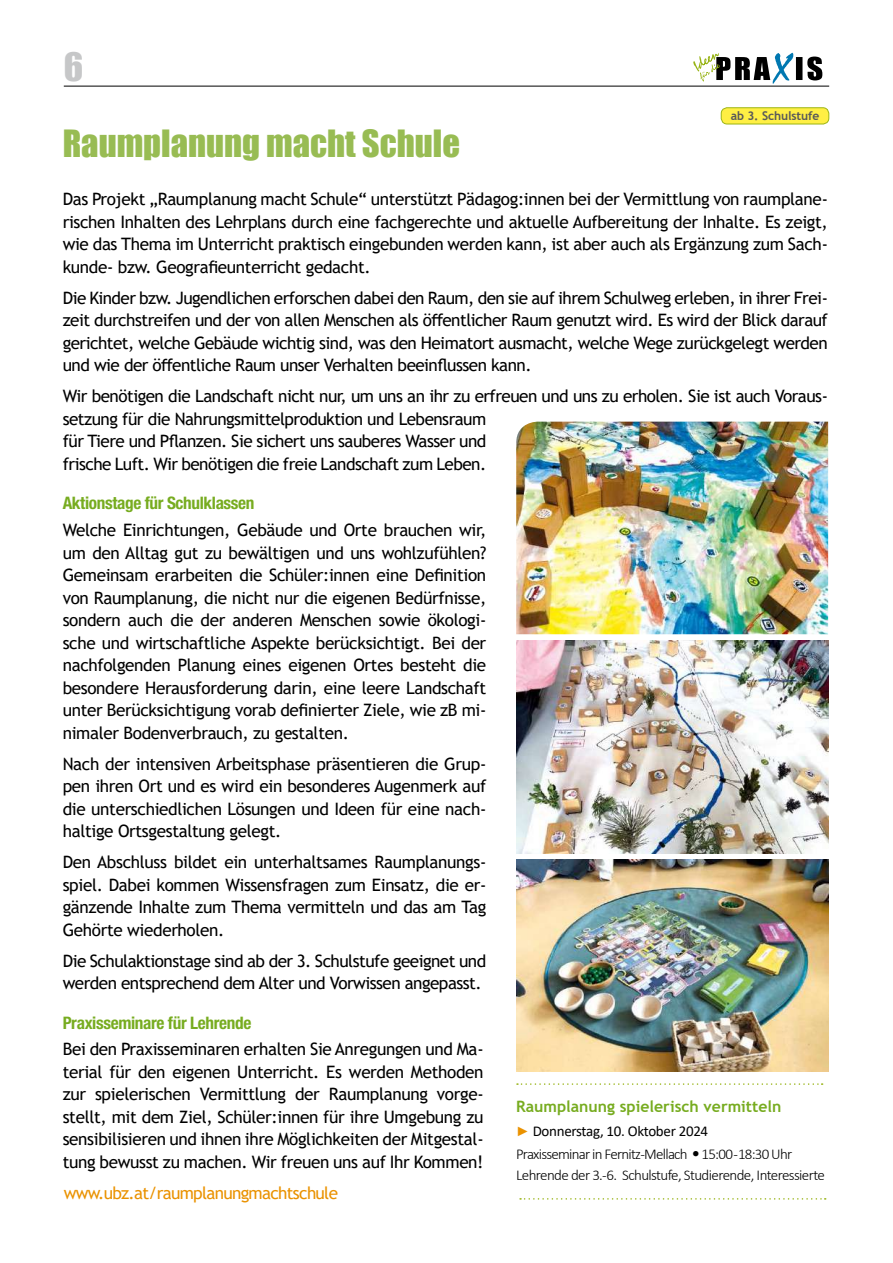
<style>
.page{position:relative;width:893px;height:1263px;background:#fff}
.page>*{position:absolute;margin:0;border:0;box-sizing:border-box;transform-origin:0 0}
.t1{font:36px "Impact";color:#c6c7c8}
.t2{font:34.5px "Impact";color:#98bc53}
.t3{font:700 condensed 17.25px "Helvetica Neue LT Pro";letter-spacing:-.02em;color:#77ac20}
.t4{font:17.1px/22.5px "Trebuchet MS";letter-spacing:-.03em;color:#000;text-align:justify}
.t5{font:17.1px "Trebuchet MS";letter-spacing:-.04em;color:#ea9200}
.t6{font:700 15.75px "Trebuchet MS";color:#77ac20}
.t7{font:300 15px/23.1px "Calibri";letter-spacing:-.05em;color:#000}
.t8{font:700 12px "Trebuchet MS";letter-spacing:-.01em;color:#58585a}
.s1{font-family:"Century Gothic";font-weight:400;font-size:13.5px;color:#ea9200}
.s2{font-weight:400}
.s3{font-family:"Helvetica Neue LT Pro";font-weight:400;font-stretch:condensed}
</style>
<div class="page">
<hr style="left:64px;top:86px;width:765px;height:1px;background:#000">
<svg style="left:693px;top:53px;width:129px;height:31px"></svg>
<div style="left:721px;top:108px;width:108px;height:16px;background:#ffef44;border-radius:6px"></div>
<div style="left:721px;top:107px;width:108px;height:17px;border:1px solid #9db514;border-radius:6px"></div>
<img style="left:516px;top:422px;width:312px;height:212px">
<svg style="left:517px;top:1083px;width:306px;height:2px"></svg>
<svg style="left:520px;top:1198px;width:306px;height:1px"></svg>
<img style="left:516px;top:640px;width:312px;height:213px">
<img style="left:516px;top:859px;width:312px;height:213px">
<h1 class="t1" style="left:64px;top:39px;width:21px">6</h1>
<p class="t8" style="left:731px;top:109px;width:90px">ab 3. Schulstufe</p>
<h2 class="t2" style="left:63px;top:117px;width:399px">Raumplanung macht Schule</h2>
<p class="t4" style="left:63px;top:188px;width:767px">Das Projekt „Raumplanung macht Schule“ unterstützt Pädagog:innen bei der Vermittlung von raumplane&shy;rischen Inhalten des Lehrplans durch eine fachgerechte und aktuelle Aufbereitung der Inhalte. Es zeigt, wie das Thema im Unterricht praktisch eingebunden werden kann, ist aber auch als Ergänzung zum Sach&shy;kunde- bzw. Geografieunterricht gedacht.</p>
<p class="t4" style="left:63px;top:286px;width:767px">Die Kinder bzw. Jugendlichen erforschen dabei den Raum, den sie auf ihrem Schulweg erleben, in ihrer Frei&shy;zeit durchstreifen und der von allen Menschen als öffentlicher Raum genutzt wird. Es wird der Blick darauf gerichtet, welche Gebäude wichtig sind, was den Heimatort ausmacht, welche Wege zurückgelegt werden und wie der öffentliche Raum unser Verhalten beeinflussen kann.</p>
<p class="t4" style="left:63px;top:385px;width:767px;text-align:left">Wir benötigen die Landschaft nicht nur, um uns an ihr zu erfreuen und uns zu erholen. Sie ist auch Voraus&shy;setzung für die Nahrungsmittelproduktion und Lebensraum<br>für Tiere und Pflanzen. Sie sichert uns sauberes Wasser und<br>frische Luft. Wir benötigen die freie Landschaft zum Leben.</p>
<p class="t3" style="left:63px;top:493px;width:193px">Aktionstage für Schulklassen</p>
<p class="t4" style="left:63px;top:519px;width:425px">Welche Einrichtungen, Gebäude und Orte brauchen wir, um den Alltag gut zu bewältigen und uns wohlzufühlen?<br>Gemeinsam erarbeiten die Schüler:innen eine Definition von Raumplanung, die nicht nur die eigenen Bedürfnisse, sondern auch die der anderen Menschen sowie ökologi&shy;sche und wirtschaftliche Aspekte berücksichtigt. Bei der nachfolgenden Planung eines eigenen Ortes besteht die besondere Herausforderung darin, eine leere Landschaft unter Berücksichtigung vorab definierter Ziele, wie zB mi&shy;nimaler Bodenverbrauch, zu gestalten.</p>
<p class="t4" style="left:63px;top:752px;width:425px">Nach der intensiven Arbeitsphase präsentieren die Grup&shy;pen ihren Ort und es wird ein besonderes Augenmerk auf die unterschiedlichen Lösungen und Ideen für eine nach&shy;haltige Ortsgestaltung gelegt.</p>
<p class="t4" style="left:63px;top:851px;width:425px">Den Abschluss bildet ein unterhaltsames Raumplanungs&shy;spiel. Dabei kommen Wissensfragen zum Einsatz, die er&shy;gänzende Inhalte zum Thema vermitteln und das am Tag Gehörte wiederholen.</p>
<p class="t4" style="left:63px;top:949px;width:425px">Die Schulaktionstage sind ab der 3. Schulstufe geeignet und werden entsprechend dem Alter und Vorwissen angepasst.</p>
<p class="t3" style="left:63px;top:1012px;width:190px">Praxisseminare für Lehrende</p>
<p class="t4" style="left:63px;top:1038px;width:422px">Bei den Praxisseminaren erhalten Sie Anregungen und Ma&shy;terial für den eigenen Unterricht. Es werden Methoden zur spielerischen Vermittlung der Raumplanung vorge&shy;stellt, mit dem Ziel, Schüler:innen für ihre Umgebung zu sensibilisieren und ihnen ihre Möglichkeiten der Mitgestal&shy;tung bewusst zu machen. Wir freuen uns auf Ihr Kommen!</p>
<p class="t6" style="left:516px;top:1096px;width:267px">Raumplanung spielerisch vermitteln</p>
<p class="t7" style="left:516px;top:1119px;width:278px"><span class="s1">►</span> <span class="s2">Donnerstag, 10. Oktober 2024<br></span>Praxisseminar in Fernitz-Mellach <span class="s3">•</span> 15:00 -18:30 Uhr</p>
<p class="t7" style="left:516px;top:1164px;width:310px">Lehrende der 3.-6. Schulstufe, Studierende, Interessierte</p>
<p class="t5" style="left:64px;top:1182px;width:276px">www.ubz.at/raumplanungmachtschule</p>
</div>
